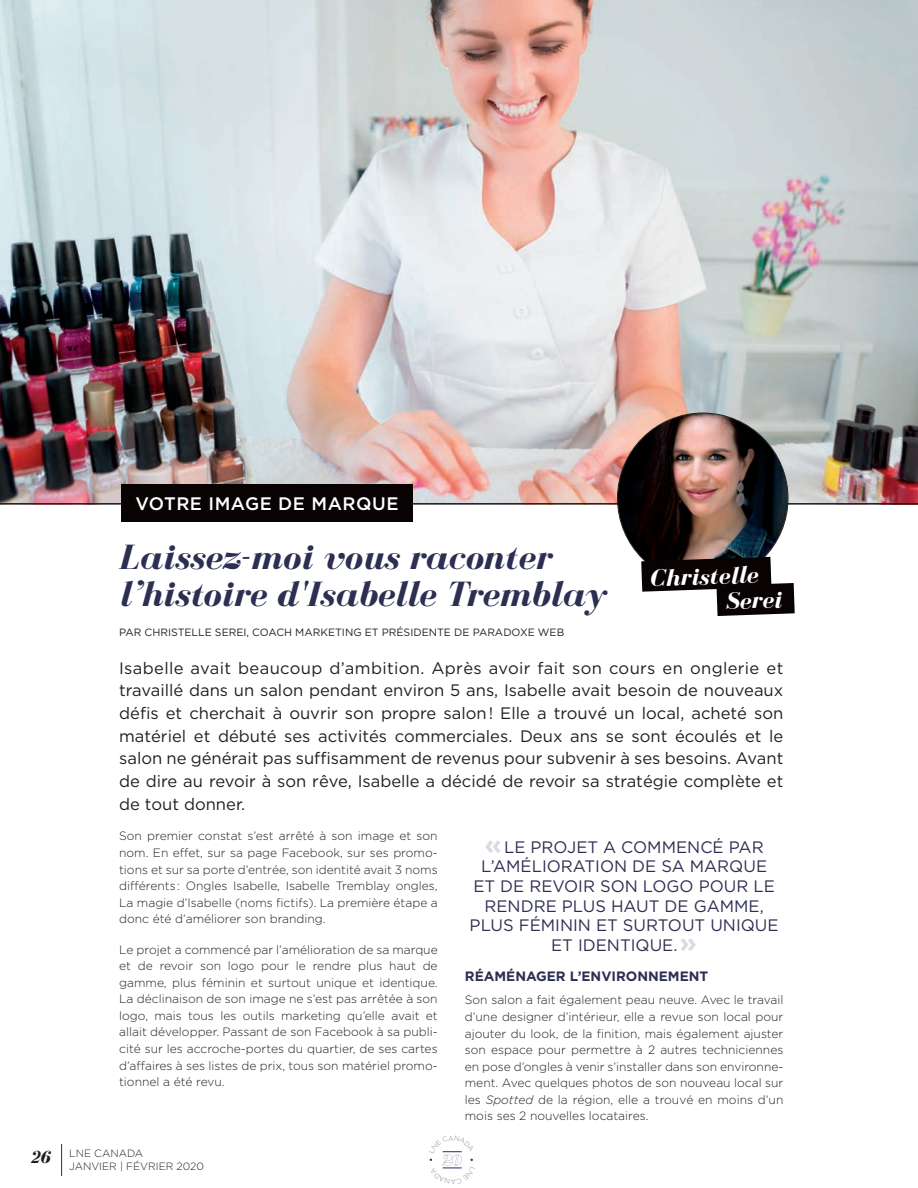
<style>
.page{position:relative;width:918px;height:1188px;background:#fff}
.page>*{position:absolute;margin:0;border:0;box-sizing:border-box;transform-origin:0 0}
.t1{font:italic 700 36.15px/37px "Bodoni FLF";color:#2d2f52}
.t2{font:italic 700 24.45px "Bodoni FLF";color:#fff}
.t3{font:500 18.15px "Gotham";letter-spacing:.03em;color:#fff}
.t4{font:italic 700 18px "Bodoni FLF";color:#231f20}
.t5{font:16.65px/22.6px "Gotham HTF";color:#231f20;text-align:justify}
.t6{font:16.65px/19.6px "Gotham HTF";color:#2d2f52;text-align:center}
.t7{font:700 13.5px "Gotham HTF";color:#2d2f52}
.t8{font:300 12px/16.6px "Gotham HTF";color:#231f20;text-align:justify}
.t9{font:10.5px "Gotham HTF";color:#231f20}
.t10{font:300 10.5px/12px "Gotham";color:#231f20}
.s1{font-weight:700;font-size:27.15px;color:#d4dee2}
.s2{font-style:italic}
</style>
<div class="page">
<img style="left:0;top:0;width:918px;height:503px">
<hr style="left:0;top:503px;width:918px;height:2px;background:#231f20">
<hr style="left:61px;top:1144px;width:1px;height:32px;background:#2d2f52">
<img style="left:618px;top:413px;width:170px;height:170px;border-radius:85px">
<svg style="left:641px;top:557px;width:154px;height:59px"></svg>
<div style="left:121px;top:485px;width:292px;height:37px;background:#080302"></div>
<svg style="left:429px;top:1151px;width:44px;height:18px"></svg>
<p class="t3" style="left:136px;top:492px;width:264px">VOTRE IMAGE DE MARQUE</p>
<p class="t1" style="left:119px;top:540px;width:489px">Laissez-moi vous raconter l’histoire d'Isabelle Tremblay</p>
<p class="t9" style="left:119px;top:627px;width:447px">PAR CHRISTELLE SEREI, COACH MARKETING ET PRÉSIDENTE DE PARADOXE WEB</p>
<p class="t2" style="left:649px;top:565px;width:110px;rotate:-2deg">Christelle</p>
<p class="t2" style="left:725px;top:588px;width:58px;rotate:-2deg">Serei</p>
<p class="t5" style="left:119px;top:656px;width:666px">Isabelle avait beaucoup d’ambition. Après avoir fait son cours en onglerie et travaillé dans un salon pendant environ 5 ans, Isabelle avait besoin de nouveaux défis et cherchait à ouvrir son propre salon ! Elle a trouvé un local, acheté son matériel et débuté ses activités commerciales. Deux ans se sont écoulés et le salon ne générait pas suffisamment de revenus pour subvenir à ses besoins. Avant de dire au revoir à son rêve, Isabelle a décidé de revoir sa stratégie complète et de tout donner.</p>
<p class="t8" style="left:119px;top:828px;width:320px">Son premier constat s’est arrêté à son image et son nom. En effet, sur sa page Facebook, sur ses promo&shy;tions et sur sa porte d’entrée, son identité avait 3 noms différents : Ongles Isabelle, Isabelle Tremblay ongles, La magie d’Isabelle (noms fictifs). La première étape a donc été d’améliorer son branding.</p>
<p class="t8" style="left:119px;top:941px;width:320px">Le projet a commencé par l’amélioration de sa marque et de revoir son logo pour le rendre plus haut de gamme, plus féminin et surtout unique et identique.<br>La déclinaison de son image ne s’est pas arrêtée à son logo, mais tous les outils marketing qu’elle avait et allait développer. Passant de son Facebook à sa publi&shy;cité sur les accroche-portes du quartier, de ses cartes d’affaires à ses listes de prix, tous son matériel promo&shy;tionnel a été revu.</p>
<p class="t10" style="left:31px;top:1147px;width:175px;text-indent:39px">LNE CANADA<br><sup>36</sup> JANVIER | FÉVRIER 2020</p>
<h3 class="t4" style="left:30px;top:1148px;width:22px">26</h3>
<p class="t6" style="left:470px;top:837px;width:311px"><span class="s1">«</span> LE PROJET A COMMENCÉ PAR<br>L’AMÉLIORATION DE SA MARQUE<br>ET DE REVOIR SON LOGO POUR LE<br>RENDRE PLUS HAUT DE GAMME,<br>PLUS FÉMININ ET SURTOUT UNIQUE<br>ET IDENTIQUE. <span class="s1">»</span></p>
<p class="t7" style="left:465px;top:968px;width:245px">RÉAMÉNAGER L’ENVIRONNEMENT</p>
<p class="t8" style="left:465px;top:992px;width:320px">Son salon a fait également peau neuve. Avec le travail d’une designer d’intérieur, elle a revue son local pour ajouter du look, de la finition, mais également ajuster son espace pour permettre à 2 autres techniciennes en pose d’ongles à venir s’installer dans son environne&shy;ment. Avec quelques photos de son nouveau local sur les <span class="s2">Spotted</span> de la région, elle a trouvé en moins d’un mois ses 2 nouvelles locataires.</p>
</div>
